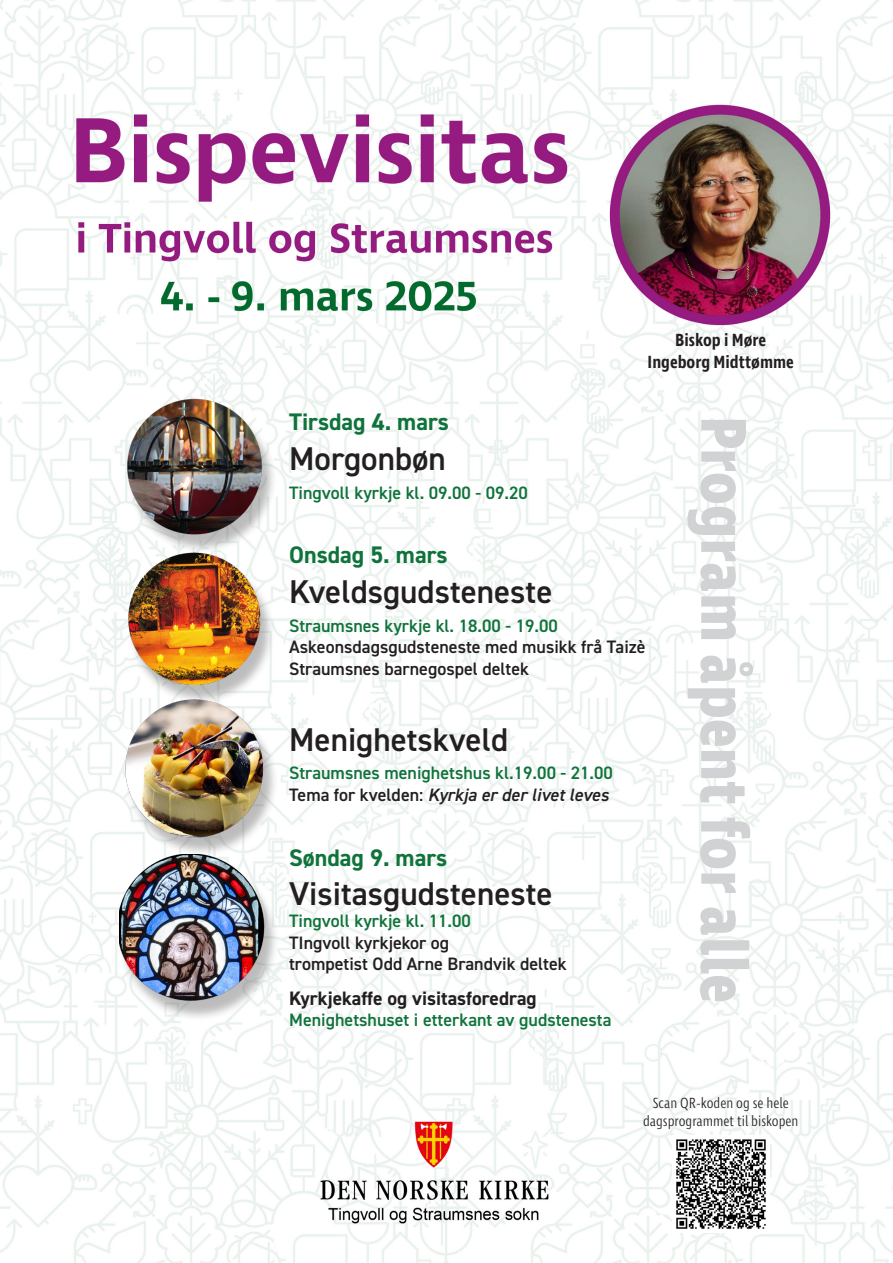
<style>
.page{position:relative;width:893px;height:1263px;background:#fff}
.page>*{position:absolute;margin:0;border:0;box-sizing:border-box;transform-origin:0 0}
.t1{font:700 66px "Ingra Cd";color:#d1d2d4}
.t2{font:600 33px "DIN2014";color:#231f20}
.t3{font:700 24px "DIN2014";color:#10733b}
.t4{font:700 19.5px "DIN2014";color:#231f20}
.t5{font:600 18px "DIN2014";color:#10733b}
.t6{font:600 18px/21.6px "DIN2014";color:#231f20}
.t7{font:italic 600 18px "DIN2014";color:#231f20}
.t8{font:600 18px "Ingra Cd";color:#231f20}
.t9{font:300 15px/18px "Ingra Cd";color:#231f20;text-align:center}
.s1{font-style:normal}
</style>
<div class="page">
<img style="left:0;top:0;width:893px;height:1263px">
<div style="left:127px;top:558px;width:148px;height:147px;background:#231f20;opacity:.3"></div>
<img style="left:121px;top:548px;width:149px;height:141px">
<div style="left:125px;top:705px;width:153px;height:152px;background:#231f20;opacity:.3"></div>
<img style="left:124px;top:693px;width:143px;height:147px">
<div style="left:126px;top:404px;width:151px;height:150px;background:#231f20;opacity:.3"></div>
<img style="left:121px;top:393px;width:149px;height:147px">
<div style="left:118px;top:859px;width:161px;height:162px;background:#231f20;opacity:.3"></div>
<img style="left:119px;top:854px;width:148px;height:149px">
<img style="left:672px;top:1135px;width:97px;height:98px">
<p class="t8" style="left:675px;top:329px;width:92px">Biskop i Møre</p>
<p class="t8" style="left:648px;top:350px;width:148px">Ingeborg Midttømme</p>
<p class="t3" style="left:289px;top:406px;width:161px">Tirsdag 4. mars</p>
<p class="t1" style="left:765px;top:416px;width:588px;rotate:90deg">Program åpent for alle</p>
<p class="t2" style="left:289px;top:437px;width:158px">Morgonbøn</p>
<p class="t5" style="left:289px;top:480px;width:240px">Tingvoll kyrkje kl. 09.00 - 09.20</p>
<p class="t3" style="left:289px;top:539px;width:160px">Onsdag 5. mars</p>
<p class="t2" style="left:289px;top:570px;width:265px">Kveldsgudsteneste</p>
<p class="t5" style="left:289px;top:614px;width:270px">Straumsnes kyrkje kl. 18.00 - 19.00</p>
<p class="t6" style="left:289px;top:636px;width:358px">Askeonsdagsgudsteneste med musikk frå Taizè<br>Straumsnes barnegospel deltek</p>
<p class="t2" style="left:289px;top:717px;width:220px">Menighetskveld</p>
<p class="t5" style="left:289px;top:761px;width:325px">Straumsnes menighetshus kl.19.00 - 21.00</p>
<p class="t7" style="left:289px;top:783px;width:321px"><span class="s1">Tema for kvelden:</span> Kyrkja er der livet leves</p>
<p class="t3" style="left:289px;top:842px;width:160px">Søndag 9. mars</p>
<p class="t2" style="left:289px;top:872px;width:265px">Visitasgudsteneste</p>
<p class="t5" style="left:289px;top:909px;width:183px">Tingvoll kyrkje kl. 11.00</p>
<p class="t6" style="left:289px;top:931px;width:279px">TIngvoll kyrkjekor og<br>trompetist Odd Arne Brandvik deltek</p>
<p class="t4" style="left:289px;top:985px;width:249px">Kyrkjekaffe og visitasforedrag</p>
<p class="t5" style="left:289px;top:1008px;width:324px">Menighetshuset i etterkant av gudstenesta</p>
<p class="t9" style="left:643px;top:1095px;width:157px">Scan QR-koden og se hele dagsprogrammet til biskopen</p>
</div>
